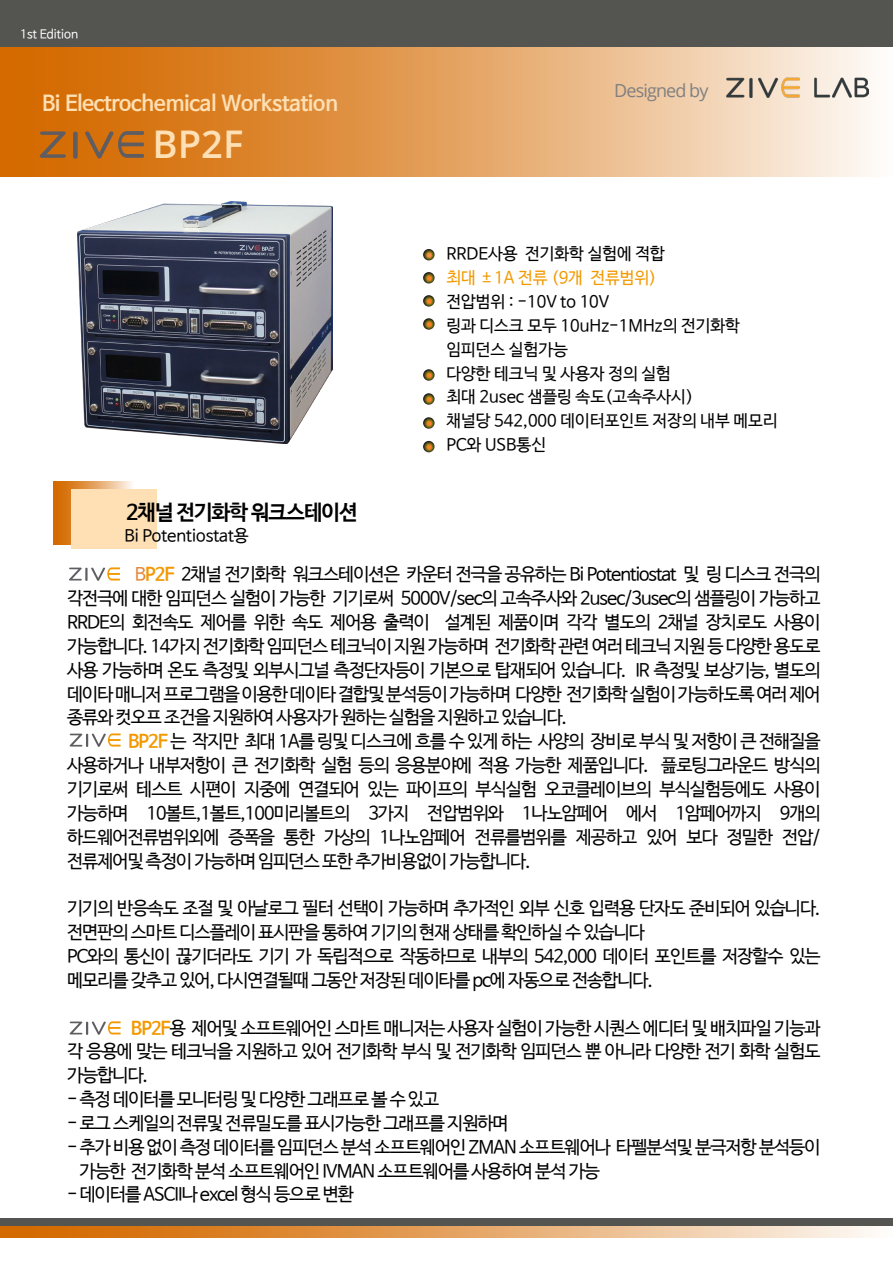
<style>
.page{position:relative;width:893px;height:1263px;background:#fff}
.page>*{position:absolute;margin:0;border:0;box-sizing:border-box;transform-origin:0 0}
.t1{font:600 38.1px "Open Sans";color:#ffe0b4}
.t2{font:700 21px "Nanum Barun Gothic";color:#ffe0b4}
.t3{font:700 21px "Nanum Barun Gothic";letter-spacing:-.05em;color:#000}
.t4{font:18px/23.9px "Nanum Barun Gothic";letter-spacing:-.05em;color:#000;text-align:justify}
.t5{font:18px/23.9px "Nanum Barun Gothic";letter-spacing:-.05em;color:#020202;text-align:justify}
.t6{font:18px "Open Sans";letter-spacing:-.05em;color:#808080}
.t7{font:16.5px/23.9px "Nanum Barun Gothic";color:#000}
.t8{font:16.5px "Nanum Barun Gothic";color:#f29900}
.t9{font:12px "Nanum Barun Gothic";color:#fff}
.s1{color:#e58334}
.s2{font-weight:700;color:#f29900}
</style>
<div class="page">
<div style="left:0;top:0;width:893px;height:158px;background:#545451"></div>
<svg style="left:53px;top:482px;width:79px;height:62px;background:#dc862f"></svg>
<div style="left:72px;top:489px;width:85px;height:60px;background:#ffe0b4"></div>
<svg style="left:423px;top:417px;width:12px;height:12px"></svg>
<svg style="left:423px;top:393px;width:12px;height:12px"></svg>
<svg style="left:423px;top:369px;width:12px;height:12px"></svg>
<svg style="left:423px;top:318px;width:12px;height:12px"></svg>
<svg style="left:423px;top:295px;width:12px;height:12px"></svg>
<svg style="left:423px;top:249px;width:12px;height:11px"></svg>
<svg style="left:423px;top:272px;width:12px;height:11px"></svg>
<div style="left:0;top:1219px;width:893px;height:12px;background:#545451"></div>
<svg style="left:0;top:47px;width:893px;height:129px;background:#e5a667"></svg>
<svg style="left:0;top:1226px;width:893px;height:11px;background:#e5a668"></svg>
<img style="left:726px;top:75px;width:143px;height:22px">
<svg style="left:423px;top:441px;width:11px;height:11px"></svg>
<svg style="left:69px;top:567px;width:51px;height:14px"></svg>
<svg style="left:70px;top:733px;width:51px;height:14px"></svg>
<svg style="left:70px;top:1021px;width:51px;height:14px"></svg>
<svg style="left:40px;top:131px;width:26px;height:27px"></svg>
<div style="left:73px;top:132px;width:5px;height:27px;background:#5f5d61;border-radius:2px"></div>
<svg style="left:85px;top:131px;width:59px;height:27px"></svg>
<img style="left:77px;top:201px;width:256px;height:243px">
<p class="t9" style="left:20px;top:28px;width:59px">1st Edition</p>
<p class="t2" style="left:42px;top:93px;width:297px">Bi Electrochemical Workstation</p>
<h1 class="t1" style="left:153px;top:118px;width:92px">BP2F</h1>
<p class="t3" style="left:126px;top:502px;width:233px">2채널 전기화학 워크스테이션</p>
<p class="t7" style="left:124px;top:525px;width:126px">Bi Potentiostat용</p>
<p class="t6" style="left:614px;top:78px;width:96px">Designed by</p>
<p class="t7" style="left:446px;top:243px;width:220px">RRDE사용 전기화학 실험에 적합</p>
<p class="t8" style="left:446px;top:269px;width:212px">최대 ±1A 전류 (9개 전류범위)</p>
<p class="t7" style="left:446px;top:291px;width:333px">전압범위 : -10V to 10V<br>링과 디스크 모두 10uHz-1MHz의 전기화학 임피던스 실험가능<br>다양한 테크닉 및 사용자 정의 실험<br>최대 2usec 샘플링 속도(고속주사시)<br>채널당 542,000 데이터포인트 저장의 내부 메모리<br>PC와 USB통신</p>
<p class="t4" style="left:67px;top:563px;width:755px;text-indent:68px"><span class="s1">B</span><span class="s2">P2F</span> 2채널 전기화학 워크스테이션은 카운터 전극을 공유하는 Bi Potentiostat 및 링 디스크 전극의 각전극에 대한 임피던스 실험이 가능한 기기로써 5000V/sec의 고속주사와 2usec/3usec의 샘플링이 가능하고 RRDE의 회전속도 제어를 위한 속도 제어용 출력이 설계된 제품이며 각각 별도의 2채널 장치로도 사용이 가능합니다. 14가지 전기화학 임피던스 테크닉이 지원 가능하며 전기화학 관련 여러 테크닉 지원 등 다양한 용도로 사용 가능하며 온도 측정및 외부시그널 측정단자등이 기본으로 탑재되어 있습니다. IR 측정및 보상기능, 별도의 데이타 매니저 프로그램을 이용한 데이타 결합및 분석등이 가능하며 다양한 전기화학 실험이 가능하도록 여러 제어 종류와 컷오프 조건을 지원하여 사용자가 원하는 실험을 지원하고 있습니다.</p>
<p class="t5" style="left:67px;top:730px;width:755px;text-indent:61px"><span class="s2">BP2F</span> 는 작지만 최대 1A를 링및 디스크에 흐를 수 있게 하는 사양의 장비로 부식 및 저항이 큰 전해질을 사용하거나 내부저항이 큰 전기화학 실험 등의 응용분야에 적용 가능한 제품입니다. 픒로팅그라운드 방식의 기기로써 테스트 시편이 지중에 연결되어 있는 파이프의 부식실험 오코클레이브의 부식실험등에도 사용이 가능하며 10볼트,1볼트,100미리볼트의 3가지 전압범위와 1나노암페어 에서 1암페어까지 9개의 하드웨어전류범위외에 증폭을 통한 가상의 1나노암페어 전류를범위를 제공하고 있어 보다 정밀한 전압/ 전류제어및 측정이 가능하며 임피던스 또한 추가비용없이 가능합니다.</p>
<p class="t5" style="left:67px;top:897px;width:755px;text-align:left">기기의 반응속도 조절 및 아날로그 필터 선택이 가능하며 추가적인 외부 신호 입력용 단자도 준비되어 있습니다. 전면판의 스마트 디스플레이 표시판을 통하여 기기의 현재 상태를 확인하실 수 있습니다<br>PC와의 통신이 끊기더라도 기기 가 독립적으로 작동하므로 내부의 542,000 데이터 포인트를 저장할수 있는 메모리를 갖추고 있어, 다시연결될때 그동안 저장된 데이타를 pc에 자동으로 전송합니다.</p>
<p class="t4" style="left:67px;top:1017px;width:755px;text-indent:64px"><span class="s2">BP2F</span>용 제어및 소프트웨어인 스마트 매니저는 사용자 실험이 가능한 시퀀스 에디터 및 배치파일 기능과 각 응용에 맞는 테크닉을 지원하고 있어 전기화학 부식 및 전기화학 임피던스 뿐 아니라 다양한 전기 화학 실험도 가능합니다.</p>
<p class="t4" style="left:67px;top:1088px;width:374px">- 측정 데이터를 모니터링 및 다양한 그래프로 볼 수 있고</p>
<p class="t4" style="left:67px;top:1112px;width:443px">- 로그 스케일의 전류및 전류밀도를 표시가능한 그래프를 지원하며</p>
<p class="t4" style="left:80px;top:1136px;width:742px;text-indent:-13px">- 추가 비용 없이 측정 데이터를 임피던스 분석 소프트웨어인 ZMAN 소프트웨어나 타펠분석및 분극저항 분석등이 가능한 전기화학 분석 소프트웨어인 IVMAN 소프트웨어를 사용하여 분석 가능</p>
<p class="t4" style="left:67px;top:1183px;width:288px">- 데이터를 ASCII나 excel 형식 등으로 변환</p>
</div>
